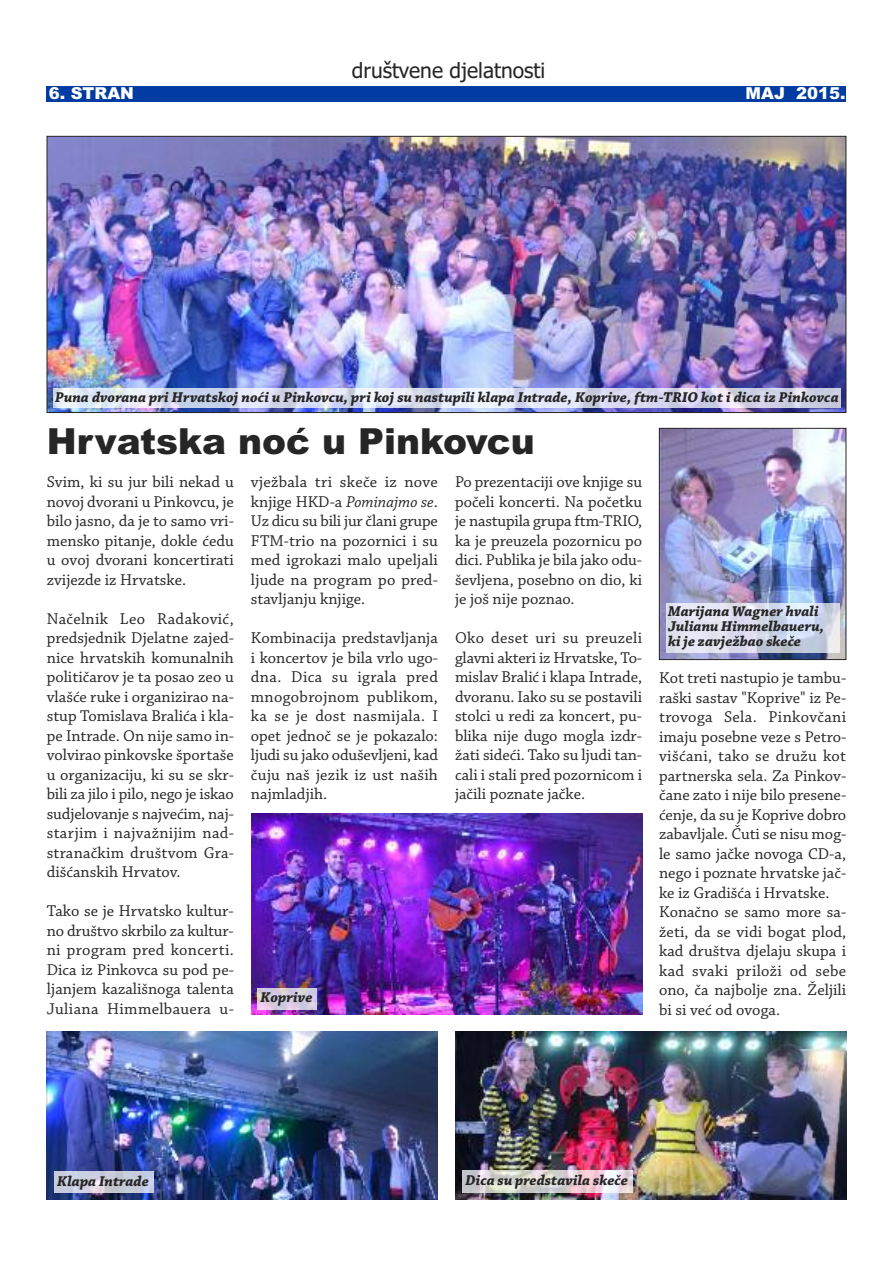
<style>
.page{position:relative;width:893px;height:1263px;background:#fff}
.page>*{position:absolute;margin:0;border:0;box-sizing:border-box;transform-origin:0 0}
.t1{font:900 36px "Arial";color:#272627}
.t2{font:21px "Tahoma";color:#272627}
.t3{font:16.5px/19.5px "Chaparral Pro";color:#272627;text-align:justify}
.t4{font:900 16.5px "Arial";color:#fff}
.t5{font:italic 700 15px/15px "Chaparral Pro";color:#272627}
.s1{font-style:italic}
</style>
<div class="page">
<div style="left:47px;top:86px;width:799px;height:15px;background:#003ca2"></div>
<img style="left:49px;top:138px;width:795px;height:273px">
<img style="left:661px;top:430px;width:183px;height:228px">
<div style="left:659px;top:428px;width:187px;height:232px;border:1px solid #272627"></div>
<img style="left:667px;top:603px;width:172px;height:49px">
<img style="left:47px;top:1031px;width:391px;height:168px">
<img style="left:54px;top:389px;width:786px;height:18px">
<img style="left:252px;top:814px;width:390px;height:200px">
<img style="left:54px;top:1171px;width:99px;height:22px">
<img style="left:258px;top:988px;width:58px;height:21px">
<img style="left:455px;top:1031px;width:391px;height:168px">
<img style="left:462px;top:1171px;width:171px;height:21px">
<p class="t2" style="left:352px;top:59px;width:195px">društvene djelatnosti</p>
<p class="t4" style="left:49px;top:84px;width:87px">6. STRAN</p>
<p class="t4" style="left:746px;top:84px;width:101px">MAJ 2015.</p>
<p class="t5" style="left:55px;top:391px;width:785px">Puna dvorana pri Hrvatskoj noći u Pinkovcu, pri koj su nastupili klapa Intrade, Koprive, ftm-TRIO kot i dica iz Pinkovca</p>
<h1 class="t1" style="left:47px;top:420px;width:490px">Hrvatska noć u Pinkovcu</h1>
<p class="t3" style="left:47px;top:473px;width:189px">Svim, ki su jur bili nekad u novoj dvorani u Pinkovcu, je bilo jasno, da je to samo vri&shy;mensko pitanje, dokle ćedu u ovoj dvorani koncertirati zvijezde iz Hrvatske.</p>
<p class="t3" style="left:47px;top:610px;width:189px">Načelnik Leo Radaković, predsjednik Djelatne zajed&shy;nice hrvatskih komunalnih političarov je ta posao zeo u vlašće ruke i organizirao na&shy;stup Tomislava Bralića i kla&shy;pe Intrade. On nije samo in&shy;volvirao pinkovske športaše u organizaciju, ki su se skr&shy;bili za jilo i pilo, nego je iskao sudjelovanje s najvećim, naj&shy;starjim i najvažnijim nad&shy;stranačkim društvom Gra&shy;dišćanskih Hrvatov.</p>
<p class="t3" style="left:47px;top:902px;width:189px">Tako se je Hrvatsko kultur&shy;no društvo skrbilo za kultur&shy;ni program pred koncerti.<br>Dica iz Pinkovca su pod pe&shy;ljanjem kazališnoga talenta Juliana Himmelbauera u-</p>
<p class="t3" style="left:251px;top:473px;width:189px">vježbala tri skeče iz nove knjige HKD-a <span class="s1">Pominajmo se</span>.<br>Uz dicu su bili jur člani grupe FTM-trio na pozornici i su med igrokazi malo upeljali ljude na program po pred&shy;stavljanju knjige.</p>
<p class="t3" style="left:251px;top:629px;width:189px">Kombinacija predstavljanja i koncertov je bila vrlo ugo&shy;dna. Dica su igrala pred mnogobrojnom publikom, ka se je dost nasmijala. I opet jednoč se je pokazalo: ljudi su jako oduševljeni, kad čuju naš jezik iz ust naših najmladjih.</p>
<p class="t3" style="left:455px;top:473px;width:189px">Po prezentaciji ove knjige su počeli koncerti. Na početku je nastupila grupa ftm-TRIO, ka je preuzela pozornicu po dici. Publika je bila jako odu&shy;ševljena, posebno on dio, ki je još nije poznao.</p>
<p class="t3" style="left:455px;top:629px;width:189px">Oko deset uri su preuzeli glavni akteri iz Hrvatske, To&shy;mislav Bralić i klapa Intrade, dvoranu. Iako su se postavili stolci u redi za koncert, pu&shy;blika nije dugo mogla izdr&shy;žati sideći. Tako su ljudi tan&shy;cali i stali pred pozornicom i jačili poznate jačke.</p>
<p class="t5" style="left:261px;top:991px;width:53px">Koprive</p>
<p class="t5" style="left:668px;top:605px;width:158px">Marijana Wagner hvali<br>Julianu Himmelbaueru, ki je zavježbao skeče</p>
<p class="t3" style="left:659px;top:670px;width:189px;text-align:left">Kot treti nastupio je tambu&shy;raški sastav "Koprive" iz Pe&shy;trovoga Sela. Pinkovčani imaju posebne veze s Petro&shy;višćani, tako se družu kot partnerska sela. Za Pinkov&shy;čane zato i nije bilo presene&shy;ćenje, da su je Koprive dobro zabavljale. Čuti se nisu mog&shy;le samo jačke novoga CD-a, nego i poznate hrvatske jač&shy;ke iz Gradišća i Hrvatske.<br>Konačno se samo more sa&shy;žeti, da se vidi bogat plod, kad društva djelaju skupa i kad svaki priloži od sebe ono, ča najbolje zna. Željili bi si već od ovoga.</p>
<p class="t5" style="left:57px;top:1175px;width:93px">Klapa Intrade</p>
<p class="t5" style="left:465px;top:1174px;width:164px">Dica su predstavila skeče</p>
</div>
